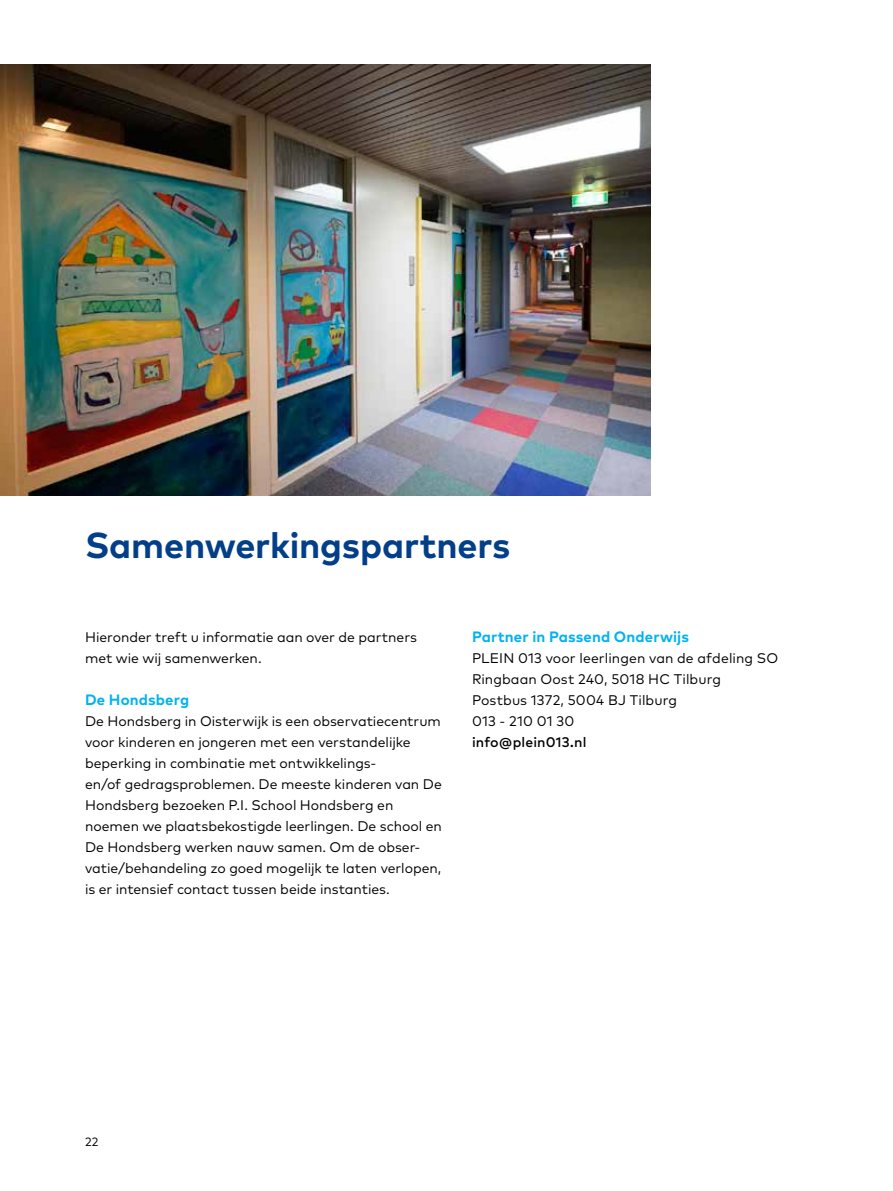
<style>
.page{position:relative;width:893px;height:1191px;background:#fff}
.page>*{position:absolute;margin:0;border:0;box-sizing:border-box;transform-origin:0 0}
.t1{font:700 36px "Mark OT";letter-spacing:-.005em;color:#023f88}
.t2{font:700 15px "Mark OT";letter-spacing:.01em;color:#00b3f0}
.t3{font:13.95px/21px "Mark OT";color:#000}
.t4{font:500 13.95px "Mark OT";letter-spacing:.01em;color:#000}
.t5{font:12px "Mark OT";color:#000}
</style>
<div class="page">
<img style="left:0;top:65px;width:651px;height:430px">
<h1 class="t1" style="left:85px;top:522px;width:427px">Samenwerkingspartners</h1>
<p class="t3" style="left:85px;top:626px;width:333px">Hieronder treft u informatie aan over de partners met wie wij samenwerken.</p>
<p class="t2" style="left:85px;top:690px;width:106px">De Hondsberg</p>
<p class="t3" style="left:85px;top:710px;width:358px">De Hondsberg in Oisterwijk is een observatiecentrum voor kinderen en jongeren met een verstandelijke beperking in combinatie met ontwikkelings-<br>en/of gedragsproblemen. De meeste kinderen van De Hondsberg bezoeken P.I. School Hondsberg en noemen we plaatsbekostigde leerlingen. De school en De Hondsberg werken nauw samen. Om de obser&shy;vatie/behandeling zo goed mogelijk te laten verlopen, is er intensief contact tussen beide instanties.</p>
<p class="t2" style="left:472px;top:627px;width:218px">Partner in Passend Onderwijs</p>
<p class="t3" style="left:472px;top:647px;width:308px">PLEIN 013 voor leerlingen van de afdeling SO<br>Ringbaan Oost 240, 5018 HC Tilburg<br>Postbus 1372, 5004 BJ Tilburg<br>013 - 210 01 30</p>
<p class="t4" style="left:472px;top:733px;width:116px">info@plein013.nl</p>
<p class="t5" style="left:85px;top:1134px;width:15px">22</p>
</div>
